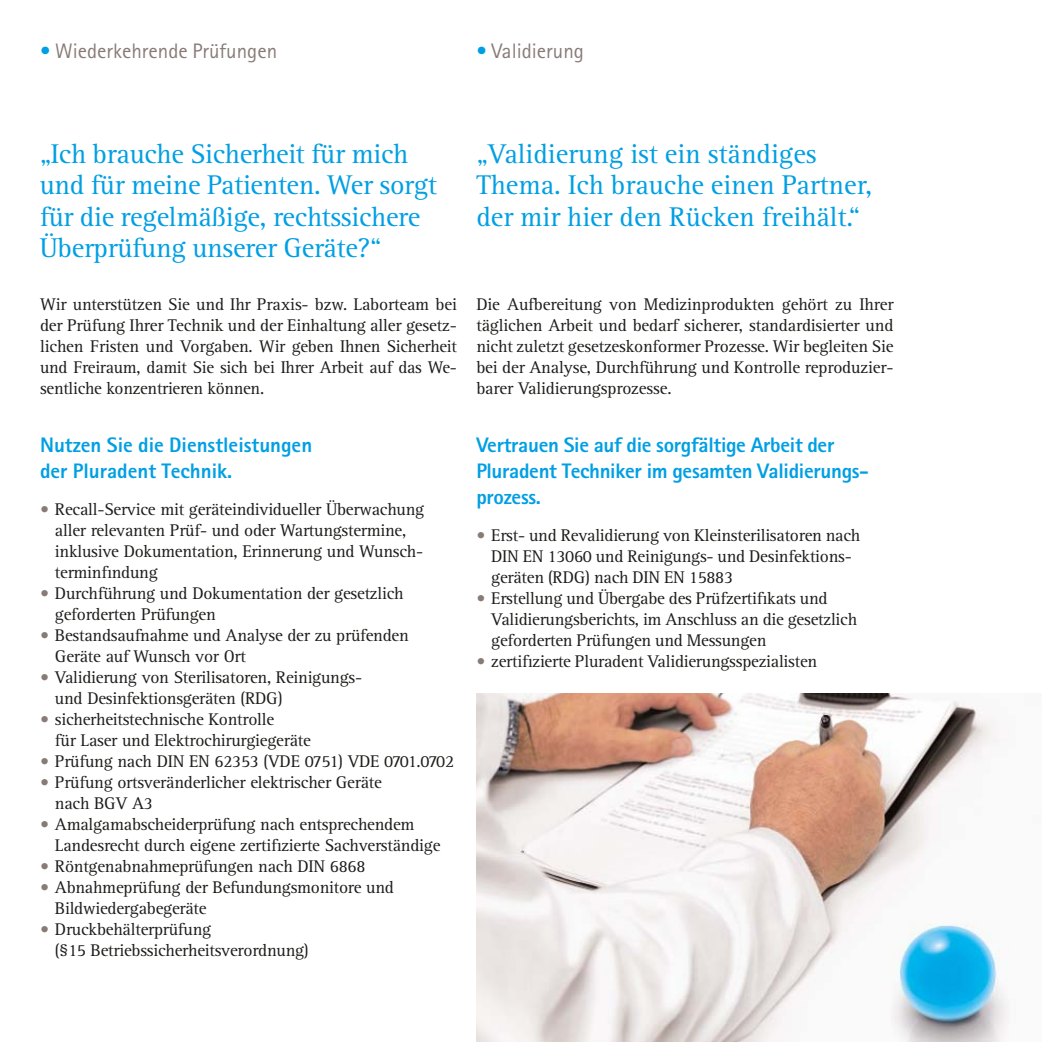
<style>
.page{position:relative;width:1042px;height:1042px;background:#fff}
.page>*{position:absolute;margin:0;border:0;box-sizing:border-box;transform-origin:0 0}
.t1{font:28px/31.5px "Rotis Serif Pro";letter-spacing:-.01em;color:#009fe3}
.t2{font:800 21px/26.2px "Rotis Sans Serif Pro";letter-spacing:-.015em;color:#009fe3}
.t3{font:21px "Rotis Sans Serif Pro";color:#887b76}
.t4{font:17.5px/21px "Rotis Serif Pro";letter-spacing:-.015em;color:#1d1d1b}
.s1{color:#009fe3}
.s2{color:#887b76}
</style>
<div class="page">
<img style="left:476px;top:693px;width:533px;height:349px">
<p class="t3" style="left:40px;top:43px;width:239px"><span class="s1">•</span> Wiederkehrende Prüfungen</p>
<p class="t3" style="left:476px;top:43px;width:109px"><span class="s1">•</span> Validierung</p>
<h1 class="t1" style="left:40px;top:141px;width:399px">„Ich brauche Sicherheit für mich und für meine Patienten. Wer sorgt für die regelmäßige, rechtssichere Überprüfung unserer Geräte?“</h1>
<p class="t4" style="left:40px;top:295px;width:418px;text-align:justify">Wir unterstützen Sie und Ihr Praxis- bzw. Laborteam bei der Prüfung Ihrer Technik und der Einhaltung aller gesetz&shy;lichen Fristen und Vorgaben. Wir geben Ihnen Sicherheit und Freiraum, damit Sie sich bei Ihrer Arbeit auf das We&shy;sentliche konzentrieren können.</p>
<p class="t2" style="left:40px;top:434px;width:274px">Nutzen Sie die Dienstleistungen der Pluradent Technik.</p>
<p class="t4" style="left:55px;top:500px;width:371px;text-indent:-15px"><span class="s2">•</span> Recall-Service mit geräteindividueller Überwachung aller relevanten Prüf- und oder Wartungstermine, inklusive Dokumentation, Erinnerung und Wunsch&shy;terminfindung</p>
<p class="t4" style="left:55px;top:584px;width:350px;text-indent:-15px"><span class="s2">•</span> Durchführung und Dokumentation der gesetzlich geforderten Prüfungen</p>
<p class="t4" style="left:55px;top:626px;width:355px;text-indent:-15px"><span class="s2">•</span> Bestandsaufnahme und Analyse der zu prüfenden<br>Geräte auf Wunsch vor Ort</p>
<p class="t4" style="left:55px;top:668px;width:309px;text-indent:-15px"><span class="s2">•</span> Validierung von Sterilisatoren, Reinigungs&shy;und Desinfektionsgeräten (RDG)</p>
<p class="t4" style="left:55px;top:710px;width:257px;text-indent:-15px"><span class="s2">•</span> sicherheitstechnische Kontrolle<br>für Laser und Elektrochirurgiegeräte</p>
<p class="t4" style="left:40px;top:752px;width:416px"><span class="s2">•</span> Prüfung nach DIN EN 62353 (VDE 0751) VDE 0701.0702</p>
<p class="t4" style="left:55px;top:773px;width:328px;text-indent:-15px"><span class="s2">•</span> Prüfung ortsveränderlicher elektrischer Geräte nach BGV A3</p>
<p class="t4" style="left:55px;top:815px;width:387px;text-indent:-15px"><span class="s2">•</span> Amalgamabscheiderprüfung nach entsprechendem<br>Landesrecht durch eigene zertifizierte Sachverständige</p>
<p class="t4" style="left:40px;top:857px;width:327px"><span class="s2">•</span> Röntgenabnahmeprüfungen nach DIN 6868</p>
<p class="t4" style="left:55px;top:878px;width:340px;text-indent:-15px"><span class="s2">•</span> Abnahmeprüfung der Befundungsmonitore und<br>Bildwiedergabegeräte</p>
<p class="t4" style="left:55px;top:920px;width:255px;text-indent:-15px"><span class="s2">•</span> Druckbehälterprüfung<br>(§15 Betriebssicherheitsverordnung)</p>
<h1 class="t1" style="left:476px;top:141px;width:397px">„Validierung ist ein ständiges<br>Thema. Ich brauche einen Partner, der mir hier den Rücken freihält.“</h1>
<p class="t4" style="left:476px;top:295px;width:419px;text-align:justify">Die Aufbereitung von Medizinprodukten gehört zu Ihrer täglichen Arbeit und bedarf sicherer, standardisierter und nicht zuletzt gesetzeskonformer Prozesse. Wir begleiten Sie bei der Analyse, Durchführung und Kontrolle reproduzier&shy;barer Validierungsprozesse.</p>
<p class="t2" style="left:476px;top:434px;width:394px">Vertrauen Sie auf die sorgfältige Arbeit der<br>Pluradent Techniker im gesamten Validierungs&shy;prozess.</p>
<p class="t4" style="left:491px;top:526px;width:371px;text-indent:-15px"><span class="s2">•</span> Erst- und Revalidierung von Kleinsterilisatoren nach<br>DIN EN 13060 und Reinigungs- und Desinfektions&shy;geräten (RDG) nach DIN EN 15883</p>
<p class="t4" style="left:491px;top:589px;width:367px;text-indent:-15px"><span class="s2">•</span> Erstellung und Übergabe des Prüfzertifikats und<br>Validierungsberichts, im Anschluss an die gesetzlich geforderten Prüfungen und Messungen</p>
<p class="t4" style="left:476px;top:652px;width:342px"><span class="s2">•</span> zertifizierte Pluradent Validierungsspezialisten</p>
</div>
